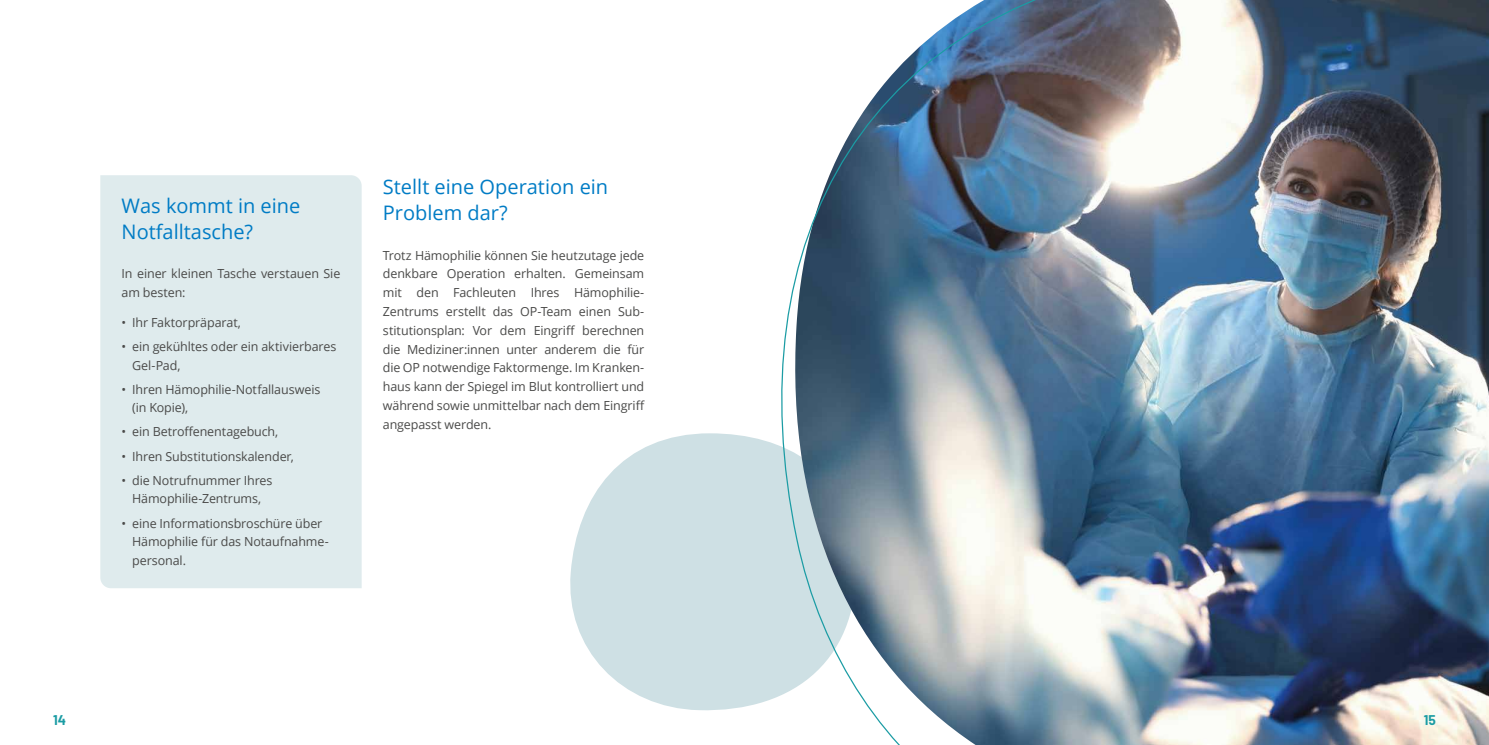
<style>
.page{position:relative;width:1489px;height:745px;background:#fff}
.page>*{position:absolute;margin:0;border:0;box-sizing:border-box;transform-origin:0 0}
.t1{font:20px/26.2px "Open Sans";color:#007cc5}
.t2{font:700 13.75px "Barlow";color:#1b9ca4}
.t3{font:12.5px/18.8px "Open Sans";letter-spacing:-.01em;color:#4a4a49}
</style>
<div class="page">
<svg style="left:570px;top:433px;width:162px;height:278px;fill:#cee0e4"></svg>
<img style="left:1290px;top:0;width:198px;height:744px">
<img style="left:732px;top:0;width:558px;height:744px">
<div style="left:100px;top:175px;width:261px;height:413px;background:#dfebed"></div>
<h1 class="t1" style="left:122px;top:192px;width:180px">Was kommt in eine<br>Notfalltasche?</h1>
<p class="t3" style="left:122px;top:264px;width:220px">In einer kleinen Tasche verstauen Sie am besten:</p>
<p class="t3" style="left:122px;top:312px;width:121px">• Ihr Faktorpräparat,</p>
<p class="t3" style="left:132px;top:336px;width:206px;text-indent:-11px">• ein gekühltes oder ein aktivierbares<br>Gel-Pad,</p>
<p class="t3" style="left:132px;top:379px;width:190px;text-indent:-11px">• Ihren Hämophilie-Notfallausweis (in Kopie),</p>
<p class="t3" style="left:122px;top:422px;width:158px">• ein Betroffenentagebuch,</p>
<p class="t3" style="left:122px;top:446px;width:174px">• Ihren Substitutionskalender,</p>
<p class="t3" style="left:122px;top:470px;width:152px;text-align:center">• die Notrufnummer Ihres<br>Hämophilie-Zentrums,</p>
<p class="t3" style="left:132px;top:513px;width:198px;text-indent:-11px">• eine Informationsbroschüre über<br>Hämophilie für das Notaufnahme&shy;personal.</p>
<h1 class="t1" style="left:383px;top:173px;width:227px">Stellt eine Operation ein<br>Problem dar?</h1>
<p class="t3" style="left:383px;top:245px;width:263px;text-align:justify">Trotz Hämophilie können Sie heutzutage jede denkbare Operation erhalten. Gemeinsam mit den Fachleuten Ihres Hämophilie-Zentrums erstellt das OP-Team einen Sub&shy;stitutionsplan: Vor dem Eingriff berechnen die Mediziner:innen unter anderem die für die OP notwendige Faktormenge. Im Kranken&shy;haus kann der Spiegel im Blut kontrolliert und während sowie unmittelbar nach dem Eingriff angepasst werden.</p>
<p class="t2" style="left:53px;top:711px;width:14px">14</p>
<p class="t2" style="left:1423px;top:711px;width:14px">15</p>
</div>
